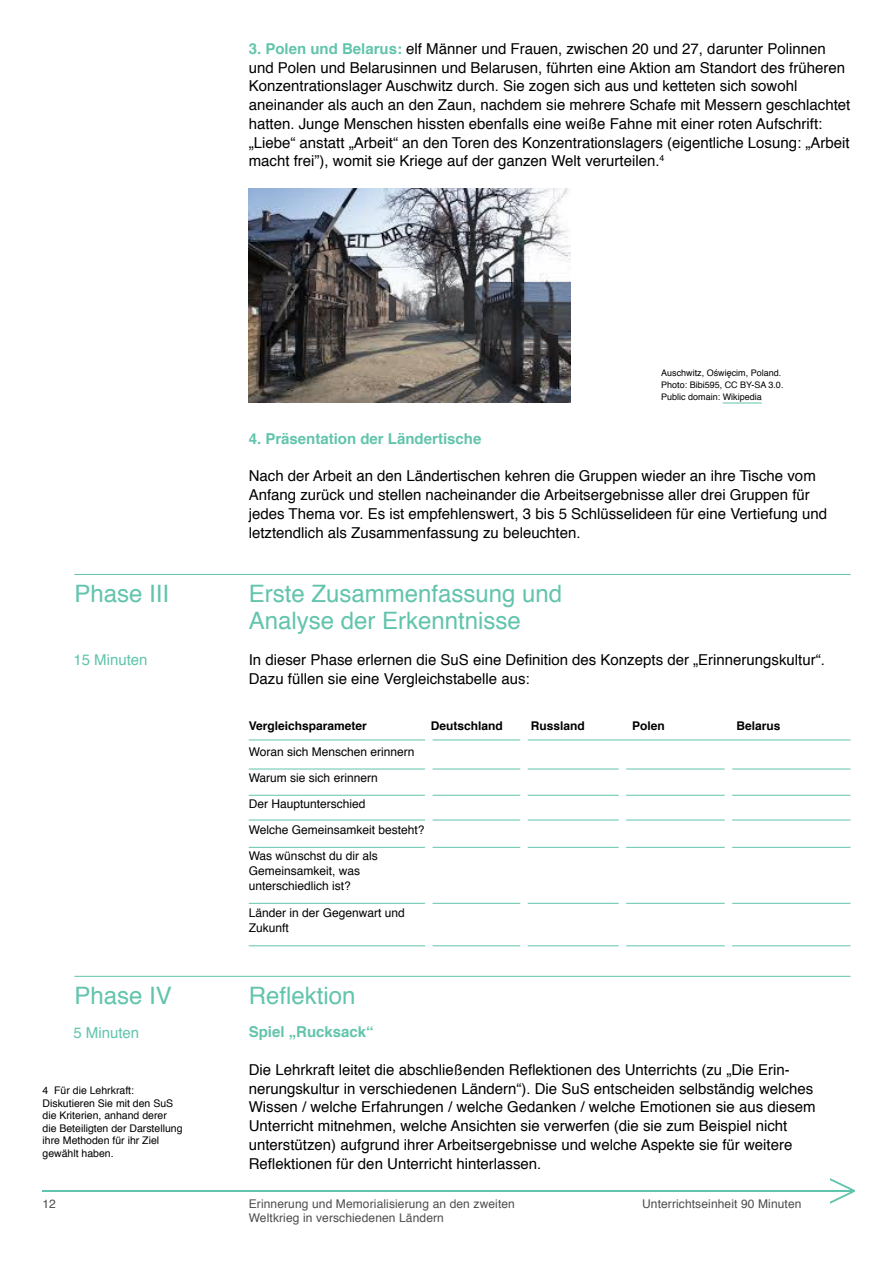
<style>
.page{position:relative;width:893px;height:1263px;background:#fff}
.page>*{position:absolute;margin:0;border:0;box-sizing:border-box;transform-origin:0 0}
.t1{font:24px/27px "Helvetica";color:#62c4ac}
.t2{font:15px/18.8px "Helvetica";color:#000}
.t3{font:700 15px "Helvetica";color:#62c4ac}
.t4{font:15px "Helvetica";color:#62c4ac}
.t5{font:12px/26px "Helvetica";color:#000}
.t6{font:12px/13.5px "Helvetica";letter-spacing:.01em;color:#4d4d4f}
.t7{font:700 12px "Helvetica";color:#000}
.t8{font:10.5px/12.6px "Helvetica";color:#000}
.t9{font:9px/12px "Helvetica";color:#000}
.s1{font-weight:700;color:#62c4ac}
</style>
<div class="page">
<hr style="left:43px;top:1190px;width:811px;height:1px;background:#62c4ac">
<svg style="left:829px;top:1178px;width:26px;height:26px"></svg>
<hr style="left:74px;top:574px;width:776px;height:1px;background:#62c4ac">
<hr style="left:249px;top:739px;width:601px;height:1px;background:#62c4ac">
<hr style="left:249px;top:769px;width:601px;height:1px;background:#62c4ac">
<hr style="left:249px;top:795px;width:601px;height:1px;background:#62c4ac">
<hr style="left:249px;top:820px;width:601px;height:1px;background:#62c4ac">
<hr style="left:249px;top:847px;width:601px;height:1px;background:#62c4ac">
<hr style="left:249px;top:903px;width:601px;height:1px;background:#62c4ac">
<hr style="left:249px;top:945px;width:601px;height:1px;background:#62c4ac">
<hr style="left:74px;top:976px;width:776px;height:1px;background:#62c4ac">
<div style="left:425px;top:732px;width:8px;height:219px;background:#fff"></div>
<div style="left:520px;top:732px;width:8px;height:219px;background:#fff"></div>
<div style="left:619px;top:741px;width:7px;height:213px;background:#fff"></div>
<div style="left:725px;top:741px;width:7px;height:210px;background:#fff"></div>
<img style="left:249px;top:188px;width:321px;height:214px">
<hr style="left:723px;top:403px;width:39px;height:1px;background:#62c4ac">
<p class="t2" style="left:249px;top:40px;width:603px"><span class="s1">3. Polen und Belarus:</span> elf Männer und Frauen, zwischen 20 und 27, darunter Polinnen und Polen und Belarusinnen und Belarusen, führten eine Aktion am Standort des früheren Konzentrationslager Auschwitz durch. Sie zogen sich aus und ketteten sich sowohl aneinander als auch an den Zaun, nachdem sie mehrere Schafe mit Messern geschlachtet hatten. Junge Menschen hissten ebenfalls eine weiße Fahne mit einer roten Aufschrift: „Liebe“ anstatt „Arbeit“ an den Toren des Konzentrationslagers (eigentliche Losung: „Arbeit macht frei”), womit sie Kriege auf der ganzen Welt verurteilen.<sup>4</sup></p>
<p class="t9" style="left:661px;top:367px;width:124px">Auschwitz, Oświęcim, Poland.<br>Photo: Bibi595, CC BY-SA 3.0.<br>Public domain: Wikipedia</p>
<p class="t3" style="left:249px;top:426px;width:234px">4. Präsentation der Ländertische</p>
<p class="t2" style="left:249px;top:467px;width:580px">Nach der Arbeit an den Ländertischen kehren die Gruppen wieder an ihre Tische vom Anfang zurück und stellen nacheinander die Arbeitsergebnisse aller drei Gruppen für jedes Thema vor. Es ist empfehlenswert, 3 bis 5 Schlüsselideen für eine Vertiefung und letztendlich als Zusammenfassung zu beleuchten.</p>
<h1 class="t1" style="left:74px;top:580px;width:96px">Phase III</h1>
<h1 class="t1" style="left:249px;top:580px;width:315px">Erste Zusammenfassung und<br>Analyse der Erkenntnisse</h1>
<p class="t4" style="left:73px;top:648px;width:76px">15 Minuten</p>
<h1 class="t1" style="left:74px;top:982px;width:99px">Phase IV</h1>
<p class="t4" style="left:73px;top:1021px;width:67px">5 Minuten</p>
<p class="t8" style="left:43px;top:1084px;width:142px">4 Für die Lehrkraft:<br>Diskutieren Sie mit den SuS die Kriterien, anhand derer die Beteiligten der Darstellung ihre Methoden für ihr Ziel gewählt haben.</p>
<p class="t2" style="left:249px;top:651px;width:578px">In dieser Phase erlernen die SuS eine Definition des Konzepts der „Erinnerungskultur“.<br>Dazu füllen sie eine Vergleichstabelle aus:</p>
<p class="t7" style="left:249px;top:716px;width:120px">Vergleichsparameter</p>
<p class="t7" style="left:431px;top:716px;width:74px">Deutschland</p>
<p class="t7" style="left:531px;top:716px;width:56px">Russland</p>
<p class="t7" style="left:632px;top:716px;width:34px">Polen</p>
<p class="t7" style="left:736px;top:716px;width:46px">Belarus</p>
<p class="t5" style="left:249px;top:739px;width:177px">Woran sich Menschen erinnern<br>Warum sie sich erinnern<br>Der Hauptunterschied<br>Welche Gemeinsamkeit besteht?<br>Was wünschst du dir als</p>
<p class="t5" style="left:249px;top:864px;width:113px;line-height:15px">Gemeinsamkeit, was unterschiedlich ist?</p>
<p class="t5" style="left:249px;top:906px;width:158px;line-height:15px">Länder in der Gegenwart und<br>Zukunft</p>
<h1 class="t1" style="left:249px;top:982px;width:108px">Reflektion</h1>
<p class="t3" style="left:249px;top:1020px;width:127px">Spiel „Rucksack“</p>
<p class="t2" style="left:249px;top:1060px;width:568px">Die Lehrkraft leitet die abschließenden Reflektionen des Unterrichts (zu „Die Erin&shy;nerungskultur in verschiedenen Ländern“). Die SuS entscheiden selbständig welches Wissen / welche Erfahrungen / welche Gedanken / welche Emotionen sie aus diesem Unterricht mitnehmen, welche Ansichten sie verwerfen (die sie zum Beispiel nicht unterstützen) aufgrund ihrer Arbeitsergebnisse und welche Aspekte sie für weitere Reflektionen für den Unterricht hinterlassen.</p>
<p class="t6" style="left:43px;top:1197px;width:15px">12</p>
<p class="t6" style="left:249px;top:1197px;width:268px">Erinnerung und Memorialisierung an den zweiten<br>Weltkrieg in verschiedenen Ländern</p>
<p class="t6" style="left:642px;top:1197px;width:161px">Unterrichtseinheit 90 Minuten</p>
</div>
